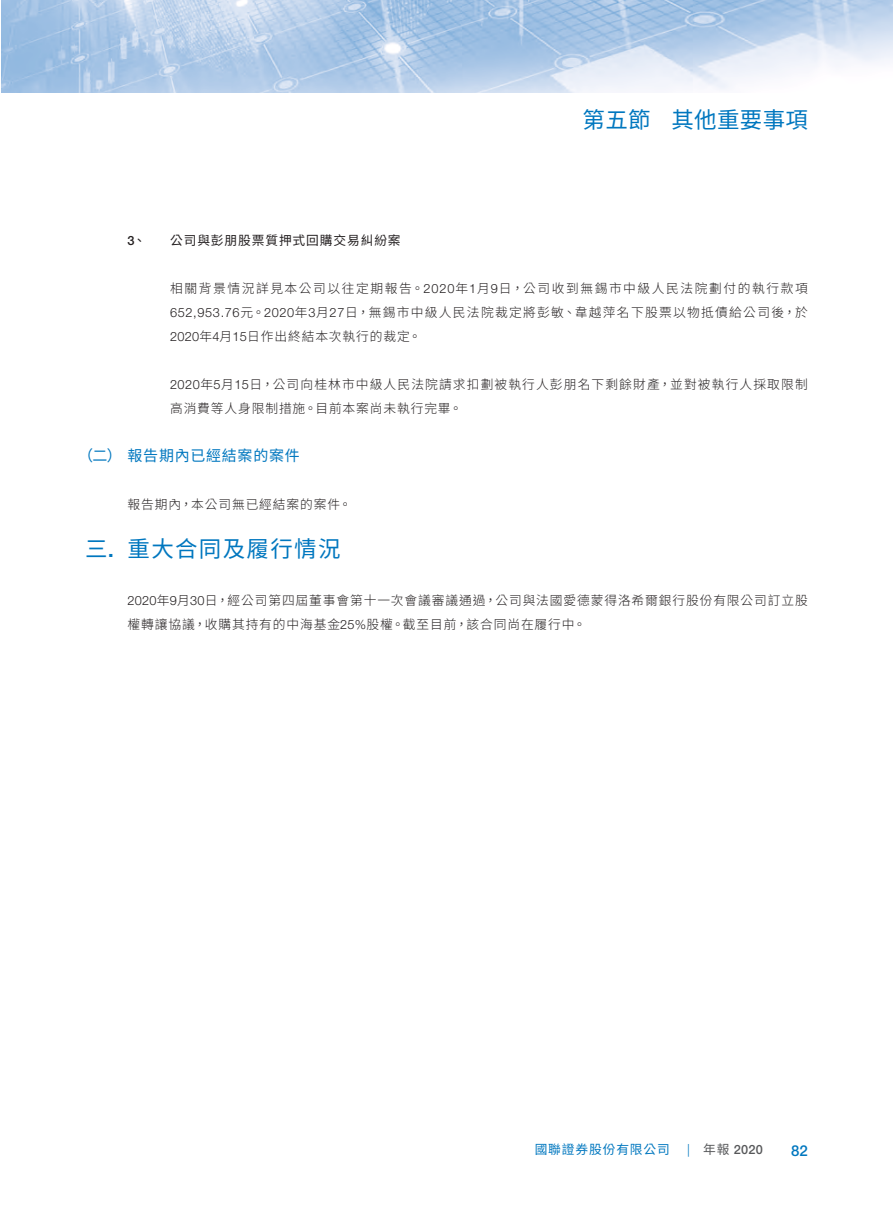
<style>
.page{position:relative;width:893px;height:1212px;background:#fff}
.page>*{position:absolute;margin:0;border:0;box-sizing:border-box;transform-origin:0 0}
.Heading_1{font:22.5px "Source Han Sans TC";letter-spacing:.06em;color:#0077bf}
.Heading_1-2{font:22.5px "Source Han Sans TC";letter-spacing:.015em;color:#0077bf}
.Heading_2{font:15px "Source Han Sans TC";letter-spacing:.05em;color:#0077bf}
.t1{font:500 15px "Helvetica Neue LT Std";color:#0077bf}
.Body_Text{font:300 12.75px/24px "Source Han Sans TC";letter-spacing:.07em;color:#231f20}
.Heading_4{font:12.75px "Source Han Sans TC";letter-spacing:.07em;color:#231f20}
.t2{font:12.75px "Source Han Sans TC";letter-spacing:.065em;color:#0077bf}
.t3{font:500 12.75px "Helvetica Neue LT Std";color:#57585a}
.Heading_4-2{font:500 12.75px "Helvetica Neue LT Std";color:#231f20}
.s1{font-family:"Source Han Sans TC";font-weight:400}
.s2{font-family:"Helvetica Neue LT Std"}
.s3{font-family:"Helvetica Neue LT Std";font-weight:500}
.s4{font-weight:300;color:#0077bf}
</style>
<div class="page">
<img style="left:1px;top:0;width:892px;height:93px">
<h1 class="Heading_1-2" style="left:583px;top:107px;width:227px">第五節　其他重要事項</h1>
<p class="Heading_4-2" style="left:128px;top:233px;width:20px">3<span class="s1">、</span></p>
<p class="Heading_4" style="left:170px;top:233px;width:232px">公司與彭朋股票質押式回購交易糾紛案</p>
<p class="Body_Text" style="left:170px;top:277px;width:639px;text-align:justify">相關背景情況詳見本公司以往定期報告。<span class="s2">2020</span>年<span class="s2">1</span>月<span class="s2">9</span>日，公司收到無錫市中級人民法院劃付的執行款項<span class="s2">652,953.76</span>元。<span class="s2">2020</span>年<span class="s2">3</span>月<span class="s2">27</span>日，無錫市中級人民法院裁定將彭敏、韋越萍名下股票以物抵債給公司後，於<span class="s2">2020</span>年<span class="s2">4</span>月<span class="s2">15</span>日作出終結本次執行的裁定。</p>
<p class="Body_Text" style="left:170px;top:373px;width:639px"><span class="s2">2020</span>年<span class="s2">5</span>月<span class="s2">15</span>日，公司向桂林市中級人民法院請求扣劃被執行人彭朋名下剩餘財產，並對被執行人採取限制高消費等人身限制措施。目前本案尚未執行完畢。</p>
<p class="Heading_2" style="left:78px;top:447px;width:223px">（二）報告期內已經結案的案件</p>
<p class="Body_Text" style="left:128px;top:493px;width:225px">報告期內，本公司無已經結案的案件。</p>
<p class="Heading_1" style="left:85px;top:536px;width:257px">三<span class="s3">.</span> 重大合同及履行情況</p>
<p class="Body_Text" style="left:128px;top:589px;width:682px"><span class="s2">2020</span>年<span class="s2">9</span>月<span class="s2">30</span>日，經公司第四屆董事會第十一次會議審議通過，公司與法國愛德蒙得洛希爾銀行股份有限公司訂立股權轉讓協議，收購其持有的中海基金<span class="s2">25%</span>股權。截至目前，該合同尚在履行中。</p>
<p class="t2" style="left:535px;top:1142px;width:137px">國聯證券股份有限公司</p>
<p class="t3" style="left:687px;top:1142px;width:77px"><span class="s4">|</span> <span class="s1">年報</span> 2020</p>
<p class="t1" style="left:791px;top:1142px;width:18px">82</p>
</div>
